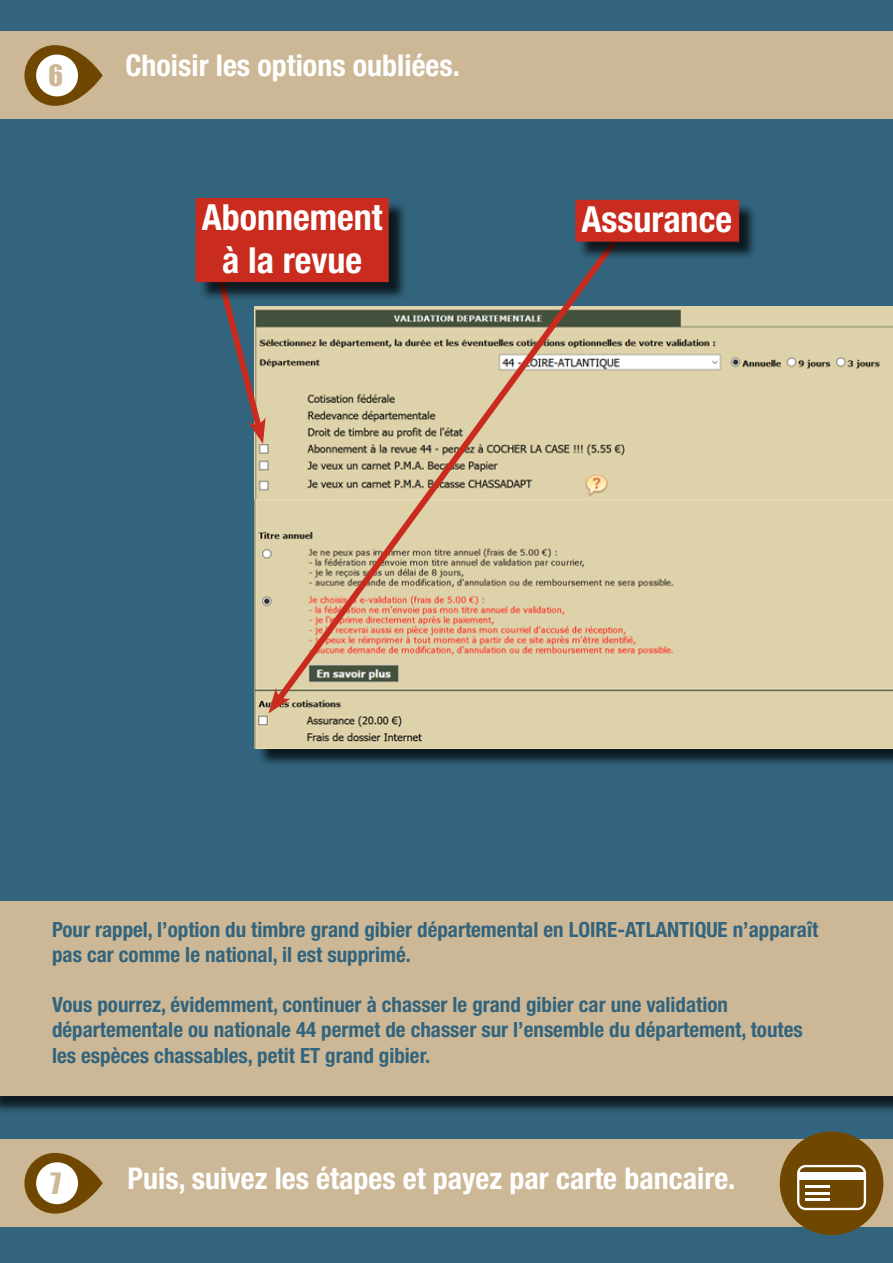
<style>
.page{position:relative;width:893px;height:1263px;background:#32647d}
.page>*{position:absolute;margin:0;border:0;box-sizing:border-box;transform-origin:0 0}
.t1{font:700 condensed 36px/43.2px "Helvetica Neue LT Std";color:#fff;text-align:center}
.t2{font:700 condensed 30px "Helvetica Neue LT Std";color:#fff}
.t3{font:27px "Impact";color:#ccb896}
.t4{font:700 condensed 21px/25.2px "Helvetica Neue LT Std";color:#32647d}
</style>
<div class="page">
<div style="left:0;top:32px;width:893px;height:87px;background:#ccb896"></div>
<svg style="left:24px;top:45px;width:79px;height:61px;fill:#704700"></svg>
<div style="left:257px;top:499px;width:636px;height:268px;background:#000;opacity:.75"></div>
<div style="left:255px;top:499px;width:638px;height:249px;background:#ded2aa"></div>
<img style="left:255px;top:307px;width:638px;height:192px">
<div style="left:0;top:1140px;width:893px;height:87px;background:#ccb896"></div>
<div style="left:36px;top:55px;width:42px;height:41px;background:#fff;border-radius:50%"></div>
<div style="left:0;top:904px;width:893px;height:210px;background:#000;opacity:.75"></div>
<div style="left:0;top:901px;width:893px;height:195px;background:#ccb896"></div>
<svg style="left:269px;top:261px;width:373px;height:449px;background:#c4b898"></svg>
<svg style="left:268px;top:688px;width:23px;height:25px"></svg>
<svg style="left:197px;top:282px;width:70px;height:162px"></svg>
<div style="left:780px;top:1131px;width:103px;height:104px;background:#704700;border-radius:50%"></div>
<svg style="left:797px;top:1165px;width:69px;height:45px"></svg>
<div style="left:799px;top:1172px;width:65px;height:8px;background:#fff"></div>
<hr style="left:805px;top:1186px;width:25px;height:2px;background:#fff">
<hr style="left:805px;top:1192px;width:25px;height:2px;background:#fff">
<hr style="left:805px;top:1198px;width:25px;height:3px;background:#fff">
<svg style="left:24px;top:1153px;width:79px;height:60px;fill:#704700"></svg>
<div style="left:36px;top:1162px;width:42px;height:42px;background:#fff;border-radius:50%"></div>
<div style="left:198px;top:200px;width:209px;height:101px;background:#000;opacity:.75"></div>
<div style="left:199px;top:201px;width:187px;height:78px;background:#c92c1e"></div>
<div style="left:196px;top:198px;width:193px;height:84px;border:6px solid #c92c1e"></div>
<div style="left:577px;top:202px;width:181px;height:59px;background:#000;opacity:.75"></div>
<div style="left:578px;top:203px;width:158px;height:36px;background:#c92c1e"></div>
<div style="left:575px;top:200px;width:164px;height:42px;border:6px solid #c92c1e"></div>
<p class="t3" style="left:48px;top:55px;width:16px">6</p>
<h2 class="t2" style="left:125px;top:47px;width:336px">Choisir les options oubliées.</h2>
<h1 class="t1" style="left:202px;top:195px;width:182px">Abonnement à la revue</h1>
<h1 class="t1" style="left:581px;top:197px;width:152px">Assurance</h1>
<p class="t4" style="left:52px;top:916px;width:768px">Pour rappel, l’option du timbre grand gibier départemental en LOIRE-ATLANTIQUE n’apparaît pas car comme le national, il est supprimé.</p>
<p class="t4" style="left:52px;top:992px;width:752px">Vous pourrez, évidemment, continuer à chasser le grand gibier car une validation départementale ou nationale 44 permet de chasser sur l’ensemble du département, toutes les espèces chassables, petit ET grand gibier.</p>
<p class="t3" style="left:50px;top:1162px;width:12px">7</p>
<h2 class="t2" style="left:128px;top:1160px;width:609px">Puis, suivez les étapes et payez par carte bancaire.</h2>
</div>
